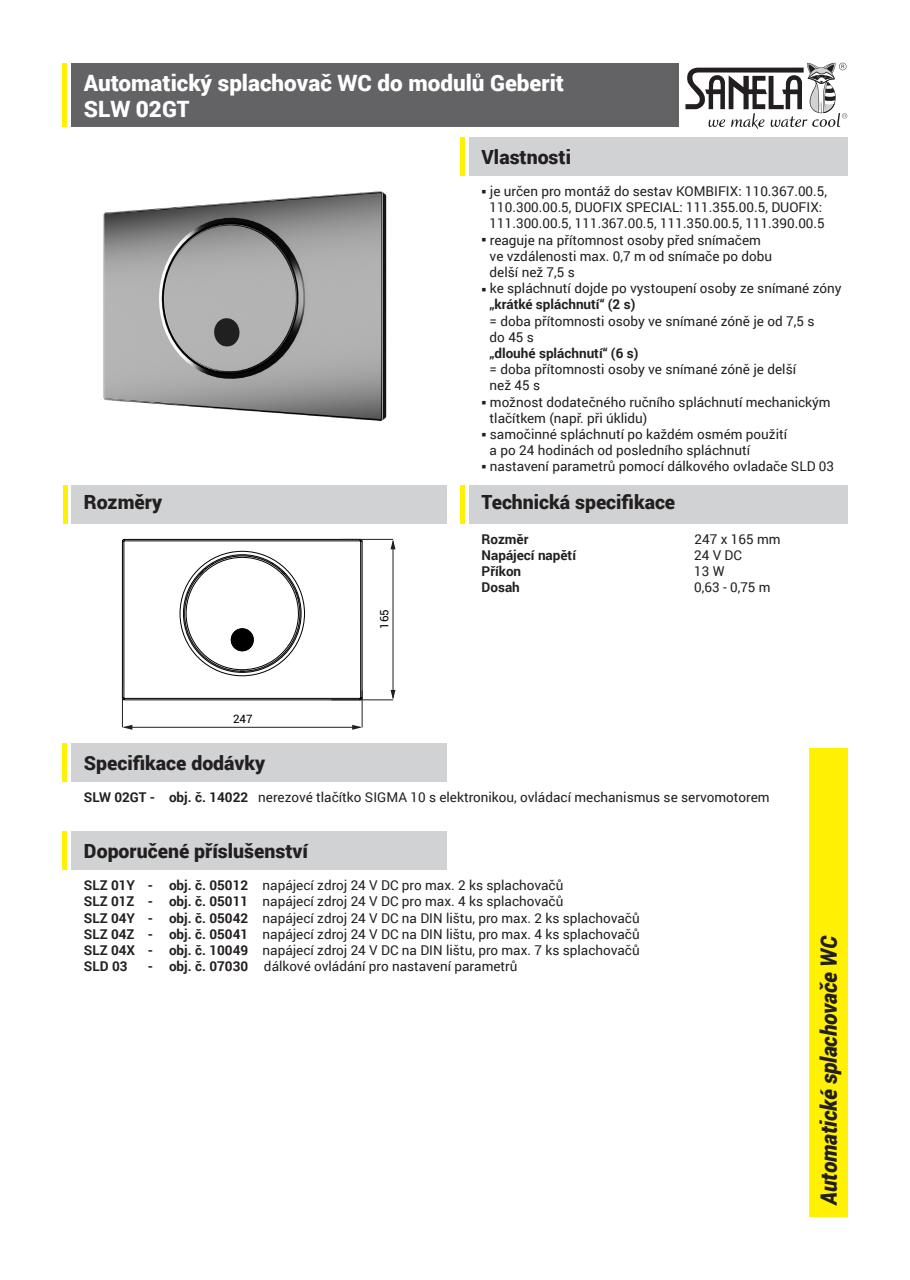
<style>
.page{position:relative;width:910px;height:1280px;background:#fff}
.page>*{position:absolute;margin:0;border:0;box-sizing:border-box;transform-origin:0 0}
.t1{font:900 22.5px/26.2px "Roboto";color:#fff}
.t2{font:italic 900 22.5px "Roboto";letter-spacing:-.01em;color:#231f20;scale:.95 1}
.t3{font:900 19.5px "Roboto";color:#231f20}
.t4{font:13.5px/16.2px "Roboto";color:#231f20}
.t5{font:700 13.5px "Roboto";color:#231f20}
.t6{font:11.55px "Roboto";color:#000002}
.s1{font-weight:700}
</style>
<div class="page">
<svg style="left:685px;top:63px;width:162px;height:66px"></svg>
<div style="left:71px;top:63px;width:608px;height:63px;background:#636366"></div>
<div style="left:469px;top:137px;width:378px;height:38px;background:#d1d2d4"></div>
<div style="left:469px;top:486px;width:378px;height:38px;background:#d1d2d4"></div>
<div style="left:71px;top:743px;width:375px;height:38px;background:#d1d2d4"></div>
<div style="left:71px;top:831px;width:375px;height:39px;background:#d1d2d4"></div>
<div style="left:71px;top:486px;width:375px;height:38px;background:#d1d2d4"></div>
<div style="left:809px;top:748px;width:38px;height:469px;background:#fff101"></div>
<hr style="left:63px;top:63px;width:4px;height:63px;background:#fff101">
<hr style="left:64px;top:486px;width:4px;height:38px;background:#fff101">
<hr style="left:63px;top:743px;width:4px;height:38px;background:#fff101">
<hr style="left:63px;top:831px;width:4px;height:39px;background:#fff101">
<div style="left:460px;top:486px;width:5px;height:38px;background:#fff101"></div>
<svg style="left:122px;top:539px;width:241px;height:162px"></svg>
<hr style="left:122px;top:686px;width:1px;height:41px;background:#231f20">
<hr style="left:362px;top:691px;width:1px;height:36px;background:#231f20">
<hr style="left:124px;top:727px;width:236px;height:1px;background:#231f20">
<svg style="left:352px;top:725px;width:10px;height:5px"></svg>
<svg style="left:122px;top:725px;width:10px;height:5px"></svg>
<hr style="left:331px;top:700px;width:62px;height:1px;background:#231f20">
<hr style="left:342px;top:539px;width:51px;height:1px;background:#231f20">
<hr style="left:393px;top:541px;width:1px;height:157px;background:#231f20">
<svg style="left:391px;top:539px;width:4px;height:10px"></svg>
<svg style="left:391px;top:690px;width:4px;height:10px"></svg>
<img style="left:103px;top:191px;width:284px;height:231px">
<div style="left:460px;top:137px;width:5px;height:38px;background:#fff101"></div>
<h1 class="t1" style="left:84px;top:69px;width:482px">Automatický splachovač WC do modulů Geberit<br>SLW 02GT</h1>
<h2 class="t3" style="left:482px;top:143px;width:91px">Vlastnosti</h2>
<h2 class="t3" style="left:84px;top:489px;width:80px">Rozměry</h2>
<p class="t6" style="left:233px;top:711px;width:21px">247</p>
<h2 class="t3" style="left:84px;top:749px;width:183px">Specifikace dodávky</h2>
<p class="t6" style="left:377px;top:629px;width:21px;rotate:-90deg">165</p>
<p class="t4" style="left:482px;top:183px;width:347px;text-align:center">○ je určen pro montáž do sestav KOMBIFIX: 110.367.00.5,<br>110.300.00.5, DUOFIX SPECIAL: 111.355.00.5, DUOFIX:<br>111.300.00.5, 111.367.00.5, 111.350.00.5, 111.390.00.5</p>
<p class="t4" style="left:490px;top:231px;width:284px;text-indent:-8px">○ reaguje na přítomnost osoby před snímačem ve vzdálenosti max. 0,7 m od snímače po dobu delší než 7,5 s</p>
<p class="t4" style="left:490px;top:280px;width:353px;text-indent:-8px">○ ke spláchnutí dojde po vystoupení osoby ze snímané zóny <span class="s1">„krátké spláchnutí“ (2 s)</span></p>
<p class="t4" style="left:490px;top:312px;width:326px">= doba přítomnosti osoby ve snímané zóně je od 7,5 s do 45 s</p>
<p class="t5" style="left:490px;top:344px;width:150px">„dlouhé spláchnutí“ (6 s)</p>
<p class="t4" style="left:490px;top:361px;width:308px">= doba přítomnosti osoby ve snímané zóně je delší než 45 s</p>
<p class="t4" style="left:490px;top:393px;width:343px;text-indent:-8px">○ možnost dodatečného ručního spláchnutí mechanickým tlačítkem (např. při úklidu)</p>
<p class="t4" style="left:490px;top:426px;width:299px;text-indent:-8px">○ samočinné spláchnutí po každém osmém použití a po 24 hodinách od posledního spláchnutí</p>
<p class="t4" style="left:482px;top:458px;width:354px">○ nastavení parametrů pomocí dálkového ovladače SLD 03</p>
<h2 class="t3" style="left:482px;top:489px;width:195px">Technická specifikace</h2>
<p class="t5" style="left:482px;top:529px;width:48px">Rozměr</p>
<p class="t4" style="left:695px;top:530px;width:88px">247 x 165 mm</p>
<p class="t5" style="left:482px;top:545px;width:96px">Napájecí napětí</p>
<p class="t4" style="left:694px;top:546px;width:49px">24 V DC</p>
<p class="t5" style="left:482px;top:562px;width:41px">Příkon</p>
<p class="t4" style="left:694px;top:563px;width:32px">13 W</p>
<p class="t5" style="left:482px;top:578px;width:40px">Dosah</p>
<p class="t4" style="left:694px;top:579px;width:78px">0,63 - 0,75 m</p>
<p class="t4" style="left:84px;top:788px;width:687px"><span class="s1">SLW 02GT - obj. č. 14022</span> nerezové tlačítko SIGMA 10 s elektronikou, ovládací mechanismus se servomotorem</p>
<h2 class="t3" style="left:84px;top:837px;width:226px">Doporučené příslušenství</h2>
<p class="t4" style="left:84px;top:877px;width:557px"><span class="s1">SLZ 01Y - obj. č. 05012</span> napájecí zdroj 24 V DC pro max. 2 ks splachovačů<br><span class="s1">SLZ 01Z - obj. č. 05011</span> napájecí zdroj 24 V DC pro max. 4 ks splachovačů<br><span class="s1">SLZ 04Y - obj. č. 05042</span> napájecí zdroj 24 V DC na DIN lištu, pro max. 2 ks splachovačů <span class="s1">SLZ 04Z - obj. č. 05041</span> napájecí zdroj 24 V DC na DIN lištu, pro max. 4 ks splachovačů <span class="s1">SLZ 04X - obj. č. 10049</span> napájecí zdroj 24 V DC na DIN lištu, pro max. 7 ks splachovačů <span class="s1">SLD 03</span></p>
<p class="t4" style="left:148px;top:958px;width:371px"><span class="s1">- obj. č. 07030</span> dálkové ovládání pro nastavení parametrů</p>
<h1 class="t2" style="left:813px;top:1204px;width:285px;rotate:-90deg">Automatické splachovače WC</h1>
</div>
